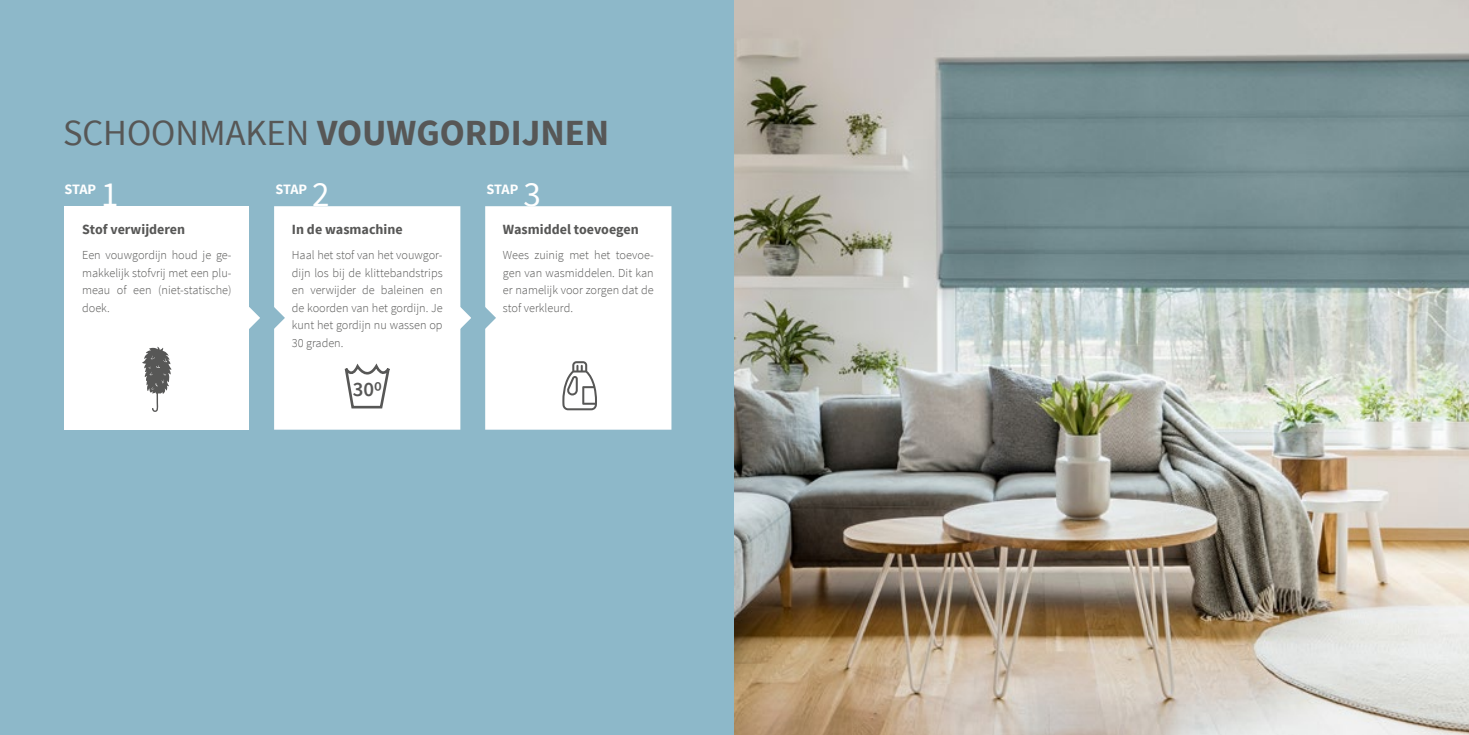
<style>
.page{position:relative;width:1469px;height:735px;background:#fff}
.page>*{position:absolute;margin:0;border:0;box-sizing:border-box;transform-origin:0 0}
.t1{font:700 36.75px "Source Sans Pro";color:#575756}
.t2{font:35px "Source Sans Pro";color:#fff}
.t3{font:600 20.82px "Source Sans Pro";color:#575756}
.t4{font:700 14.35px "Source Sans Pro";letter-spacing:-.02em;color:#fff}
.t5{font:700 14px "Source Sans Pro";color:#575756}
.t6{font:300 12.25px/17.5px "Source Sans Pro";color:#575756;text-align:justify}
.s1{font-weight:400}
</style>
<div class="page">
<div style="left:0;top:0;width:734px;height:734px;background:#8db8c9"></div>
<div style="left:64px;top:206px;width:185px;height:223px;background:#fff"></div>
<svg style="left:142px;top:346px;width:29px;height:65px"></svg>
<svg style="left:249px;top:206px;width:422px;height:223px;background:#eff5f7"></svg>
<img style="left:734px;top:0;width:734px;height:734px">
<h1 class="t1" style="left:63px;top:109px;width:548px"><span class="s1">SCHOONMAKEN</span> VOUWGORDIJNEN</h1>
<p class="t4" style="left:64px;top:180px;width:33px">STAP</p>
<h2 class="t2" style="left:101px;top:173px;width:19px">1</h2>
<p class="t4" style="left:275px;top:180px;width:33px">STAP</p>
<h2 class="t2" style="left:312px;top:173px;width:19px">2</h2>
<p class="t4" style="left:486px;top:180px;width:33px">STAP</p>
<h2 class="t2" style="left:523px;top:173px;width:19px">3</h2>
<p class="t5" style="left:82px;top:221px;width:105px">Stof verwijderen</p>
<p class="t6" style="left:82px;top:246px;width:151px">Een vouwgordijn houd je ge&shy;makkelijk stofvrij met een plu&shy;meau of een (niet-statische) doek.</p>
<p class="t5" style="left:292px;top:221px;width:112px">In de wasmachine</p>
<p class="t6" style="left:292px;top:246px;width:152px">Haal het stof van het vouwgor&shy;dijn los bij de klittebandstrips en verwijder de baleinen en de koorden van het gordijn. Je kunt het gordijn nu wassen op 30 graden.</p>
<h3 class="t3" style="left:353px;top:375px;width:31px">300</h3>
<p class="t5" style="left:503px;top:221px;width:137px">Wasmiddel toevoegen</p>
<p class="t6" style="left:503px;top:246px;width:152px">Wees zuinig met het toevoe&shy;gen van wasmiddelen. Dit kan er namelijk voor zorgen dat de stof verkleurd.</p>
</div>
